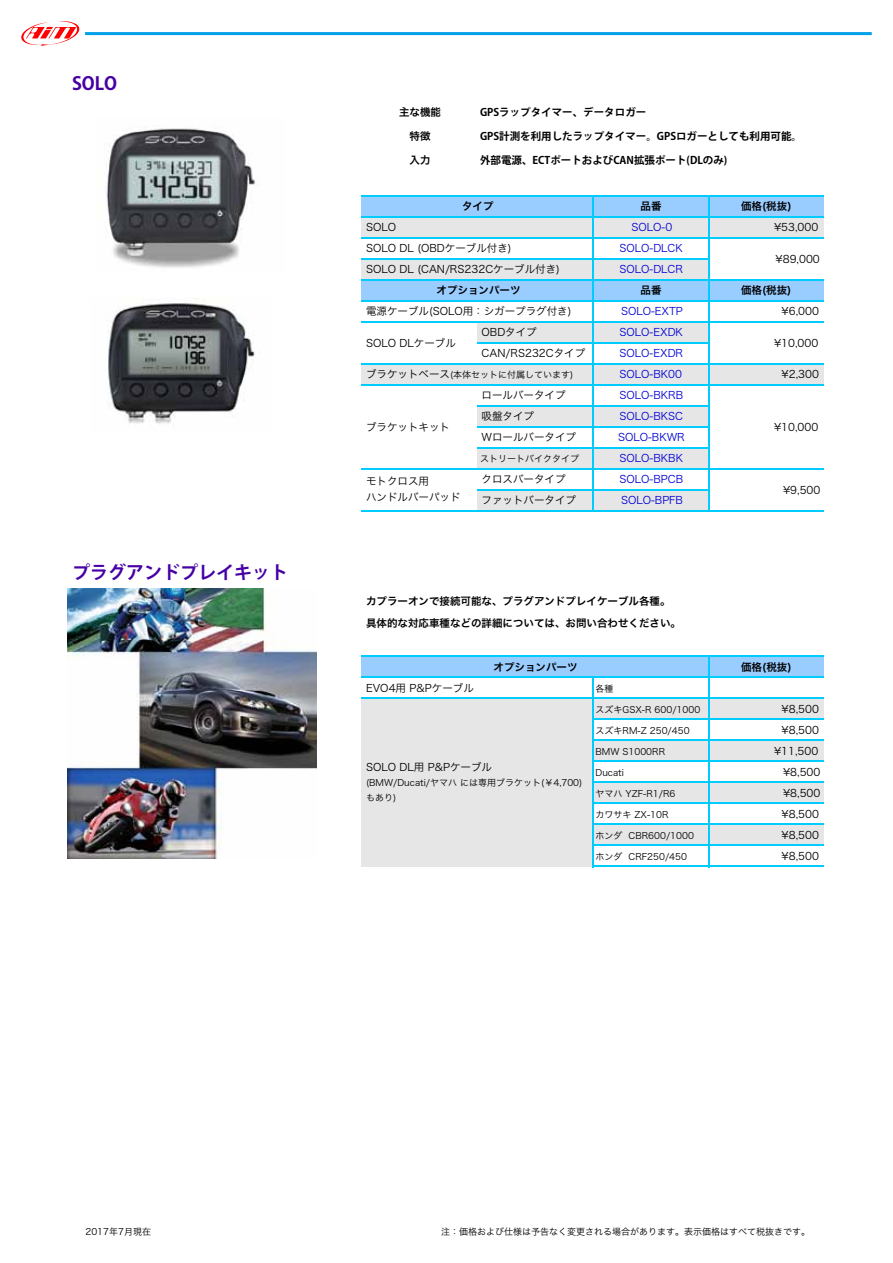
<style>
.page{position:relative;width:893px;height:1263px;background:#fff}
.page>*{position:absolute;margin:0;border:0;box-sizing:border-box;transform-origin:0 0}
.t1{font:700 18px "Koz Go Std";color:#4600a5}
.t2{font:10.5px/16.5px "Hira Kaku Pro W3";color:#000}
.t3{font:10.5px/21px "Hira Kaku Pro W3";color:#0000d4;text-align:center}
.t4{font:10.5px/22.5px "Hira Kaku Pro W6";color:#000}
.t5{font:700 10.5px "Koz Go Pro";color:#000}
.t6{font:9px/15px "Hira Kaku Pro W3";color:#000}
.t7{font:9px "Hira Kaku Pro N W3";color:#000}
.s1{font-family:"Hira Kaku Pro W6";color:#000}
.s2{font-size:10.5px}
</style>
<div class="page">
<hr style="left:85px;top:32px;width:787px;height:3px;background:#00a0e9">
<svg style="left:21px;top:21px;width:58px;height:25px"></svg>
<div style="left:362px;top:195px;width:462px;height:23px;background:#9cf"></div>
<div style="left:362px;top:216px;width:462px;height:22px;background:#e7e6e6"></div>
<div style="left:362px;top:258px;width:348px;height:22px;background:#e7e6e6"></div>
<div style="left:362px;top:279px;width:462px;height:23px;background:#9cf"></div>
<div style="left:477px;top:321px;width:233px;height:23px;background:#e7e6e6"></div>
<div style="left:362px;top:363px;width:462px;height:23px;background:#e7e6e6"></div>
<div style="left:477px;top:405px;width:233px;height:23px;background:#e7e6e6"></div>
<div style="left:477px;top:447px;width:233px;height:23px;background:#e7e6e6"></div>
<div style="left:477px;top:489px;width:233px;height:23px;background:#e7e6e6"></div>
<div style="left:362px;top:656px;width:462px;height:22px;background:#9cf"></div>
<div style="left:362px;top:698px;width:462px;height:22px;background:#e7e6e6"></div>
<div style="left:362px;top:718px;width:232px;height:23px;background:#e7e6e6"></div>
<div style="left:362px;top:740px;width:462px;height:22px;background:#e7e6e6"></div>
<div style="left:362px;top:760px;width:232px;height:23px;background:#e7e6e6"></div>
<div style="left:362px;top:782px;width:462px;height:22px;background:#e7e6e6"></div>
<div style="left:362px;top:802px;width:232px;height:23px;background:#e7e6e6"></div>
<div style="left:362px;top:824px;width:462px;height:22px;background:#e7e6e6"></div>
<div style="left:362px;top:844px;width:232px;height:23px;background:#e7e6e6"></div>
<hr style="left:708px;top:196px;width:2px;height:316px;background:#0cf">
<hr style="left:592px;top:196px;width:2px;height:316px;background:#0cf">
<hr style="left:592px;top:678px;width:2px;height:189px;background:#0cf">
<hr style="left:708px;top:657px;width:2px;height:210px;background:#0cf">
<hr style="left:362px;top:195px;width:462px;height:2px;background:#0cf">
<hr style="left:362px;top:216px;width:462px;height:2px;background:#0cf">
<hr style="left:362px;top:237px;width:462px;height:2px;background:#0cf">
<hr style="left:362px;top:258px;width:348px;height:2px;background:#0cf">
<hr style="left:362px;top:279px;width:462px;height:2px;background:#0cf">
<hr style="left:362px;top:300px;width:462px;height:2px;background:#0cf">
<hr style="left:362px;top:321px;width:462px;height:1px;background:#0cf">
<hr style="left:477px;top:342px;width:233px;height:2px;background:#0cf">
<hr style="left:362px;top:363px;width:462px;height:1px;background:#0cf">
<hr style="left:362px;top:384px;width:462px;height:2px;background:#0cf">
<hr style="left:477px;top:405px;width:233px;height:1px;background:#0cf">
<hr style="left:477px;top:426px;width:233px;height:2px;background:#0cf">
<hr style="left:477px;top:447px;width:233px;height:1px;background:#0cf">
<hr style="left:362px;top:468px;width:462px;height:2px;background:#0cf">
<hr style="left:477px;top:489px;width:233px;height:1px;background:#0cf">
<hr style="left:362px;top:510px;width:462px;height:2px;background:#0cf">
<hr style="left:362px;top:656px;width:462px;height:1px;background:#0cf">
<hr style="left:362px;top:676px;width:462px;height:2px;background:#0cf">
<hr style="left:362px;top:698px;width:462px;height:1px;background:#0cf">
<hr style="left:594px;top:718px;width:230px;height:2px;background:#0cf">
<hr style="left:594px;top:740px;width:230px;height:1px;background:#0cf">
<hr style="left:594px;top:760px;width:230px;height:2px;background:#0cf">
<hr style="left:594px;top:782px;width:230px;height:1px;background:#0cf">
<hr style="left:594px;top:802px;width:230px;height:2px;background:#0cf">
<hr style="left:594px;top:824px;width:230px;height:1px;background:#0cf">
<hr style="left:594px;top:845px;width:230px;height:1px;background:#0cf">
<hr style="left:594px;top:866px;width:230px;height:1px;background:#0cf">
<img style="left:106px;top:128px;width:150px;height:140px">
<img style="left:108px;top:298px;width:147px;height:126px">
<img style="left:68px;top:588px;width:248px;height:270px">
<p class="t1" style="left:72px;top:72px;width:47px">SOLO</p>
<p class="t1" style="left:72px;top:561px;width:217px">プラグアンドプレイキット</p>
<p class="t4" style="left:399px;top:100px;width:43px">主な機能</p>
<p class="t5" style="left:480px;top:105px;width:168px">GPSラップタイマー、データロガー</p>
<p class="t4" style="left:410px;top:124px;width:22px">特徴</p>
<p class="t5" style="left:480px;top:129px;width:324px">GPS計測を利用したラップタイマー。GPSロガーとしても利用可能。</p>
<p class="t4" style="left:410px;top:148px;width:22px">入力</p>
<p class="t5" style="left:480px;top:153px;width:249px">外部電源、ECTポートおよびCAN拡張ポート(DLのみ)</p>
<p class="t4" style="left:640px;top:194px;width:22px">品番</p>
<p class="t4" style="left:741px;top:194px;width:52px">価格(税抜)</p>
<p class="t3" style="left:631px;top:216px;width:42px">SOLO-0</p>
<p class="t2" style="left:774px;top:218px;width:46px">¥53,000</p>
<p class="t3" style="left:619px;top:237px;width:65px">SOLO-DLCK</p>
<p class="t2" style="left:366px;top:260px;width:195px">SOLO DL (CAN/RS232Cケーブル付き)</p>
<p class="t3" style="left:619px;top:258px;width:65px">SOLO-DLCR<span class="s1">品番</span></p>
<p class="t4" style="left:462px;top:194px;width:33px">タイプ</p>
<p class="t2" style="left:366px;top:216px;width:147px;line-height:21px">SOLO<br>SOLO DL (OBDケーブル付き)</p>
<p class="t2" style="left:776px;top:250px;width:46px">¥89,000</p>
<p class="t4" style="left:741px;top:278px;width:52px">価格(税抜)</p>
<p class="t4" style="left:436px;top:278px;width:85px">オプションパーツ</p>
<p class="t2" style="left:366px;top:302px;width:207px">電源ケーブル(SOLO用：シガープラグ付き)</p>
<p class="t2" style="left:366px;top:334px;width:91px">SOLO DLケーブル</p>
<p class="t2" style="left:774px;top:334px;width:46px">¥10,000</p>
<p class="t6" style="left:366px;top:366px;width:209px"><span class="s2">ブラケットベース</span>(本体セットに付属しています)</p>
<p class="t3" style="left:621px;top:300px;width:63px">SOLO-EXTP</p>
<p class="t2" style="left:781px;top:302px;width:39px">¥6,000</p>
<p class="t2" style="left:481px;top:323px;width:57px">OBDタイプ</p>
<p class="t3" style="left:619px;top:321px;width:65px">SOLO-EXDK</p>
<p class="t2" style="left:481px;top:344px;width:105px">CAN/RS232Cタイプ</p>
<p class="t3" style="left:619px;top:342px;width:65px;text-align:left">SOLO-EXDR<br>SOLO-BK00</p>
<p class="t2" style="left:781px;top:365px;width:39px">¥2,300</p>
<p class="t2" style="left:481px;top:386px;width:85px">ロールバータイプ</p>
<p class="t3" style="left:619px;top:384px;width:65px">SOLO-BKRB</p>
<p class="t2" style="left:481px;top:407px;width:54px">吸盤タイプ</p>
<p class="t3" style="left:619px;top:405px;width:65px">SOLO-BKSC</p>
<p class="t2" style="left:481px;top:428px;width:96px">Wロールバータイプ</p>
<p class="t3" style="left:618px;top:426px;width:68px">SOLO-BKWR</p>
<p class="t6" style="left:480px;top:450px;width:100px">ストリートバイクタイプ</p>
<p class="t3" style="left:620px;top:447px;width:65px">SOLO-BKBK</p>
<p class="t2" style="left:481px;top:470px;width:85px">クロスバータイプ</p>
<p class="t3" style="left:620px;top:468px;width:65px">SOLO-BPCB</p>
<p class="t2" style="left:481px;top:491px;width:96px">ファットバータイプ</p>
<p class="t3" style="left:621px;top:489px;width:64px">SOLO-BPFB</p>
<p class="t2" style="left:366px;top:418px;width:85px">ブラケットキット</p>
<p class="t2" style="left:774px;top:418px;width:46px">¥10,000</p>
<p class="t2" style="left:366px;top:472px;width:96px">モトクロス用<br>ハンドルバーパッド</p>
<p class="t2" style="left:783px;top:481px;width:39px">¥9,500</p>
<p class="t4" style="left:366px;top:589px;width:316px">カプラーオンで接続可能な、プラグアンドプレイケーブル各種。具体的な対応車種などの詳細については、お問い合わせください。</p>
<p class="t4" style="left:494px;top:655px;width:85px">オプションパーツ</p>
<p class="t4" style="left:741px;top:655px;width:52px">価格(税抜)</p>
<p class="t2" style="left:366px;top:679px;width:109px">EVO4用 P&amp;Pケーブル</p>
<p class="t2" style="left:366px;top:758px;width:128px">SOLO DL用 P&amp;Pケーブル</p>
<p class="t6" style="left:366px;top:774px;width:218px">(BMW/Ducati/ヤマハ には専用ブラケット(￥4,700)もあり)</p>
<p class="t6" style="left:596px;top:680px;width:19px">各種</p>
<p class="t6" style="left:596px;top:701px;width:106px">スズキGSX-R 600/1000</p>
<p class="t2" style="left:782px;top:700px;width:39px">¥8,500</p>
<p class="t6" style="left:596px;top:722px;width:96px">スズキRM-Z 250/450</p>
<p class="t2" style="left:782px;top:721px;width:39px">¥8,500</p>
<p class="t6" style="left:596px;top:743px;width:71px">BMW S1000RR</p>
<p class="t2" style="left:774px;top:742px;width:46px">¥11,500</p>
<p class="t6" style="left:596px;top:764px;width:30px">Ducati</p>
<p class="t2" style="left:783px;top:763px;width:39px">¥8,500</p>
<p class="t6" style="left:596px;top:785px;width:82px">ヤマハ YZF-R1/R6</p>
<p class="t2" style="left:783px;top:784px;width:39px">¥8,500</p>
<p class="t6" style="left:596px;top:806px;width:75px">カワサキ ZX-10R</p>
<p class="t2" style="left:782px;top:805px;width:39px">¥8,500</p>
<p class="t6" style="left:596px;top:827px;width:100px">ホンダ CBR600/1000</p>
<p class="t2" style="left:782px;top:826px;width:39px">¥8,500</p>
<p class="t6" style="left:596px;top:848px;width:93px">ホンダ CRF250/450</p>
<p class="t2" style="left:782px;top:847px;width:39px">¥8,500</p>
<p class="t7" style="left:85px;top:1223px;width:67px">2017年7月現在</p>
<p class="t7" style="left:441px;top:1223px;width:370px">注：価格および仕様は予告なく変更される場合があります。表示価格はすべて税抜きです。</p>
</div>
